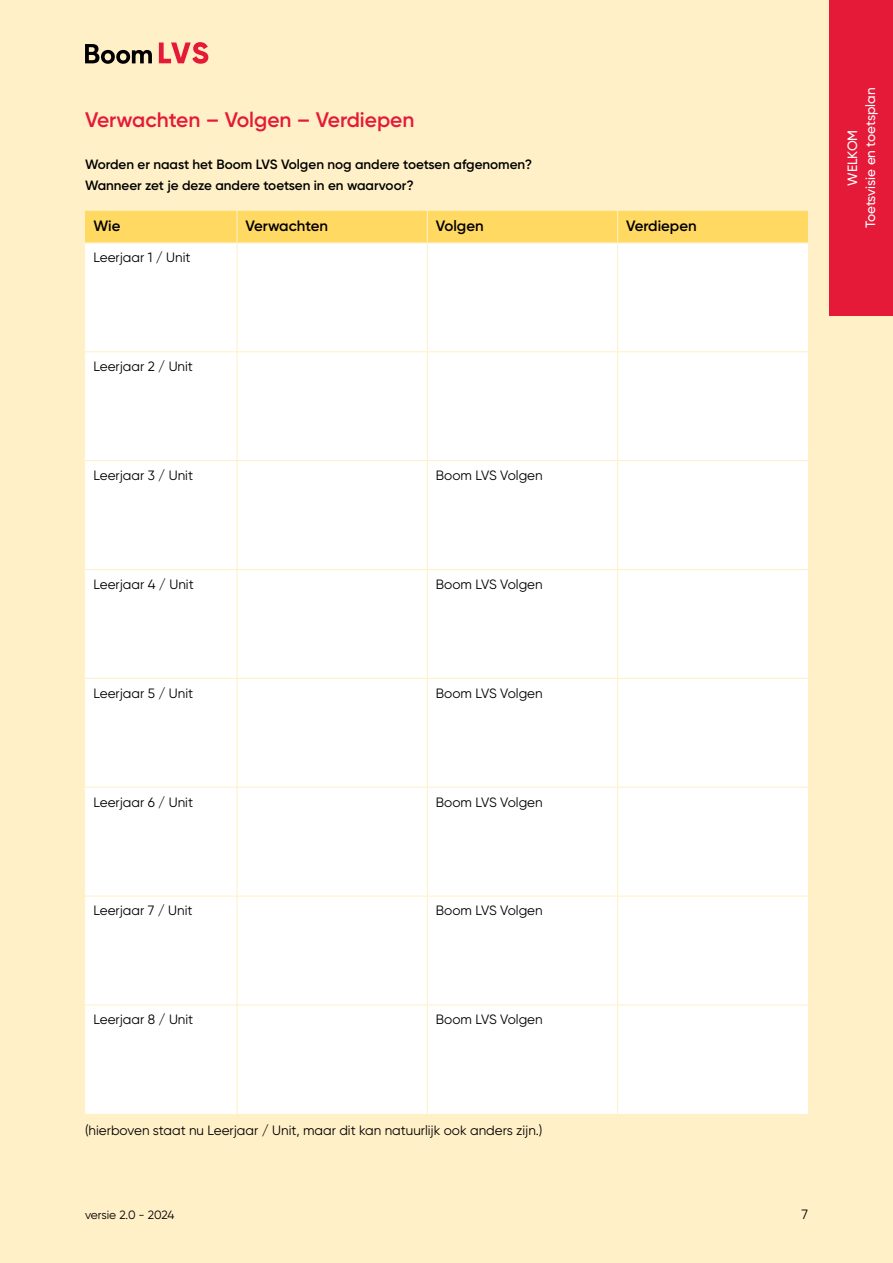
<style>
.page{position:relative;width:893px;height:1263px;background:#fff0c7}
.page>*{position:absolute;margin:0;border:0;box-sizing:border-box;transform-origin:0 0}
.t1{font:600 21px "Gilroy";color:#e51938}
.t2{font:600 15px "Gilroy";color:#000}
.t3{font:13.5px "Gilroy";color:#000}
.t4{font:600 13.5px/21px "Gilroy";color:#000}
.t5{font:500 13.5px/18px "Gilroy";color:#fff;text-align:center}
.t6{font:12px "Gilroy";letter-spacing:-.01em;color:#000}
</style>
<div class="page">
<div style="left:85px;top:211px;width:723px;height:31px;background:#ffd962"></div>
<div style="left:85px;top:243px;width:723px;height:871px;background:#fff"></div>
<hr style="left:237px;top:211px;width:1px;height:31px;background:#fff0c7">
<hr style="left:427px;top:211px;width:1px;height:31px;background:#fff0c7">
<hr style="left:617px;top:211px;width:1px;height:31px;background:#fff0c7">
<hr style="left:237px;top:243px;width:1px;height:108px;background:#fff0c7">
<hr style="left:427px;top:243px;width:1px;height:108px;background:#fff0c7">
<hr style="left:617px;top:243px;width:1px;height:108px;background:#fff0c7">
<hr style="left:85px;top:351px;width:152px;height:1px;background:#fff0c7">
<hr style="left:237px;top:351px;width:190px;height:1px;background:#fff0c7">
<hr style="left:237px;top:352px;width:1px;height:108px;background:#fff0c7">
<hr style="left:427px;top:351px;width:191px;height:1px;background:#fff0c7">
<hr style="left:427px;top:352px;width:1px;height:108px;background:#fff0c7">
<hr style="left:618px;top:351px;width:190px;height:1px;background:#fff0c7">
<hr style="left:617px;top:352px;width:1px;height:108px;background:#fff0c7">
<hr style="left:85px;top:460px;width:152px;height:1px;background:#fff0c7">
<hr style="left:237px;top:460px;width:190px;height:1px;background:#fff0c7">
<hr style="left:237px;top:461px;width:1px;height:108px;background:#fff0c7">
<hr style="left:427px;top:460px;width:191px;height:1px;background:#fff0c7">
<hr style="left:427px;top:461px;width:1px;height:108px;background:#fff0c7">
<hr style="left:618px;top:460px;width:190px;height:1px;background:#fff0c7">
<hr style="left:617px;top:461px;width:1px;height:108px;background:#fff0c7">
<hr style="left:85px;top:569px;width:152px;height:1px;background:#fff0c7">
<hr style="left:237px;top:569px;width:190px;height:1px;background:#fff0c7">
<hr style="left:237px;top:570px;width:1px;height:108px;background:#fff0c7">
<hr style="left:427px;top:569px;width:191px;height:1px;background:#fff0c7">
<hr style="left:427px;top:570px;width:1px;height:108px;background:#fff0c7">
<hr style="left:618px;top:569px;width:190px;height:1px;background:#fff0c7">
<hr style="left:617px;top:570px;width:1px;height:108px;background:#fff0c7">
<hr style="left:85px;top:678px;width:152px;height:1px;background:#fff0c7">
<hr style="left:237px;top:678px;width:190px;height:1px;background:#fff0c7">
<hr style="left:237px;top:679px;width:1px;height:108px;background:#fff0c7">
<hr style="left:427px;top:678px;width:191px;height:1px;background:#fff0c7">
<hr style="left:427px;top:679px;width:1px;height:108px;background:#fff0c7">
<hr style="left:618px;top:678px;width:190px;height:1px;background:#fff0c7">
<hr style="left:617px;top:679px;width:1px;height:108px;background:#fff0c7">
<hr style="left:85px;top:787px;width:152px;height:1px;background:#fff0c7">
<hr style="left:237px;top:787px;width:190px;height:1px;background:#fff0c7">
<hr style="left:237px;top:788px;width:1px;height:107px;background:#fff0c7">
<hr style="left:427px;top:787px;width:191px;height:1px;background:#fff0c7">
<hr style="left:427px;top:788px;width:1px;height:107px;background:#fff0c7">
<hr style="left:618px;top:787px;width:190px;height:1px;background:#fff0c7">
<hr style="left:617px;top:788px;width:1px;height:107px;background:#fff0c7">
<hr style="left:85px;top:895px;width:152px;height:2px;background:#fff0c7">
<hr style="left:237px;top:895px;width:190px;height:2px;background:#fff0c7">
<hr style="left:237px;top:897px;width:1px;height:107px;background:#fff0c7">
<hr style="left:427px;top:895px;width:191px;height:2px;background:#fff0c7">
<hr style="left:427px;top:897px;width:1px;height:107px;background:#fff0c7">
<hr style="left:618px;top:895px;width:190px;height:2px;background:#fff0c7">
<hr style="left:617px;top:897px;width:1px;height:107px;background:#fff0c7">
<hr style="left:85px;top:1004px;width:152px;height:1px;background:#fff0c7">
<hr style="left:237px;top:1004px;width:190px;height:1px;background:#fff0c7">
<hr style="left:237px;top:1005px;width:1px;height:109px;background:#fff0c7">
<hr style="left:427px;top:1004px;width:191px;height:1px;background:#fff0c7">
<hr style="left:427px;top:1005px;width:1px;height:109px;background:#fff0c7">
<hr style="left:618px;top:1004px;width:190px;height:1px;background:#fff0c7">
<hr style="left:617px;top:1005px;width:1px;height:109px;background:#fff0c7">
<div style="left:829px;top:0;width:64px;height:316px;background:#e51938"></div>
<svg style="left:85px;top:44px;width:67px;height:20px"></svg>
<svg style="left:159px;top:42px;width:49px;height:22px"></svg>
<h1 class="t1" style="left:85px;top:106px;width:331px">Verwachten – Volgen – Verdiepen</h1>
<p class="t4" style="left:85px;top:153px;width:449px">Worden er naast het Boom LVS Volgen nog andere toetsen afgenomen?<br>Wanneer zet je deze andere toetsen in en waarvoor?</p>
<p class="t2" style="left:94px;top:217px;width:28px">Wie</p>
<p class="t2" style="left:246px;top:217px;width:84px">Verwachten</p>
<p class="t2" style="left:436px;top:217px;width:49px">Volgen</p>
<p class="t2" style="left:626px;top:217px;width:72px">Verdiepen</p>
<p class="t3" style="left:94px;top:249px;width:98px">Leerjaar 1 / Unit</p>
<p class="t3" style="left:94px;top:358px;width:101px">Leerjaar 2 / Unit</p>
<p class="t3" style="left:94px;top:467px;width:101px">Leerjaar 3 / Unit</p>
<p class="t3" style="left:436px;top:467px;width:108px">Boom LVS Volgen</p>
<p class="t3" style="left:94px;top:576px;width:102px">Leerjaar 4 / Unit</p>
<p class="t3" style="left:436px;top:576px;width:108px">Boom LVS Volgen</p>
<p class="t3" style="left:94px;top:685px;width:101px">Leerjaar 5 / Unit</p>
<p class="t3" style="left:436px;top:685px;width:108px">Boom LVS Volgen</p>
<p class="t3" style="left:94px;top:794px;width:101px">Leerjaar 6 / Unit</p>
<p class="t3" style="left:436px;top:794px;width:108px">Boom LVS Volgen</p>
<p class="t3" style="left:94px;top:902px;width:100px">Leerjaar 7 / Unit</p>
<p class="t3" style="left:436px;top:902px;width:108px">Boom LVS Volgen</p>
<p class="t3" style="left:94px;top:1011px;width:101px">Leerjaar 8 / Unit</p>
<p class="t3" style="left:436px;top:1011px;width:108px">Boom LVS Volgen</p>
<p class="t3" style="left:85px;top:1122px;width:459px">(hierboven staat nu Leerjaar / Unit, maar dit kan natuurlijk ook anders zijn.)</p>
<p class="t6" style="left:85px;top:1207px;width:91px">versie 2.0 - 2024</p>
<p class="t3" style="left:801px;top:1206px;width:8px">7</p>
<p class="t5" style="left:843px;top:228px;width:142px;rotate:-90deg">WELKOM<br>Toetsvisie en toetsplan</p>
</div>
